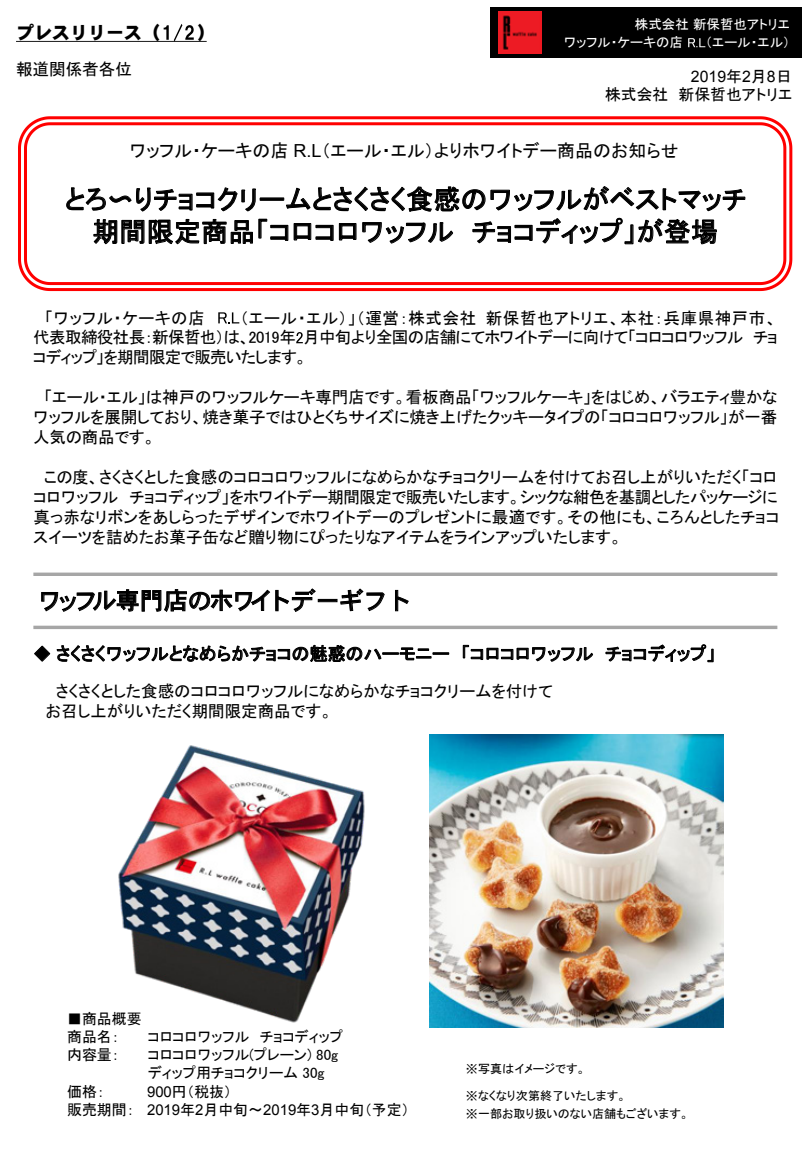
<style>
.page{position:relative;width:810px;height:1170px;background:#fff}
.page>*{position:absolute;margin:0;border:0;box-sizing:border-box;transform-origin:0 0}
.t1{font:27px/32.4px "MS P Gothic";letter-spacing:.005em;color:#000;text-align:center}
.t2{font:24px "DFHS Gothic W5 MP RKSJ H";letter-spacing:-.015em;color:#000}
.t3{font:18px "MS P Gothic";color:#000}
.t4{font:18px "DFHS Gothic W9 MP RKSJ H";color:#000}
.t5{font:16.65px "MS P Gothic";letter-spacing:-.015em;color:#000}
.t6{font:16.5px/19.8px "MS P Gothic";letter-spacing:-.005em;color:#000}
.t7{font:16.5px "MS P Gothic";letter-spacing:.03em;color:#000}
.t8{font:15.9px "MS P Gothic";color:#000}
.t9{font:15.9px "Arial";color:#000}
.t10{font:15px/18px "MS P Gothic";color:#000}
.t11{font:13.5px/18.6px "MS P Gothic";color:#fff}
.t12{font:12px/18px "MS P Gothic";color:#000}
.s1{font-family:"MS P Gothic"}
.s2{font-family:"Arial"}
.s3{font-family:"MS Gothic"}
</style>
<div class="page">
<div style="left:490px;top:7px;width:312px;height:51px;background:#000"></div>
<svg style="left:688px;top:38px;width:17px;height:9px"></svg>
<svg style="left:16px;top:24px;width:191px;height:18px"></svg>
<svg style="left:218px;top:312px;width:21px;height:11px"></svg>
<svg style="left:296px;top:332px;width:7px;height:11px"></svg>
<img style="left:499px;top:11px;width:42px;height:43px">
<svg style="left:41px;top:588px;width:275px;height:24px"></svg>
<div style="left:318px;top:599px;width:19px;height:3px;border:1px solid #000"></div>
<svg style="left:340px;top:588px;width:45px;height:24px"></svg>
<svg style="left:395px;top:590px;width:14px;height:21px"></svg>
<hr style="left:33px;top:573px;width:744px;height:3px;background:#a6a6a6">
<hr style="left:33px;top:626px;width:744px;height:3px;background:#a6a6a6">
<svg style="left:18px;top:116px;width:774px;height:175px"></svg>
<svg style="left:66px;top:186px;width:680px;height:71px"></svg>
<svg style="left:34px;top:645px;width:415px;height:17px"></svg>
<svg style="left:463px;top:645px;width:130px;height:17px"></svg>
<svg style="left:605px;top:644px;width:109px;height:18px"></svg>
<img style="left:430px;top:734px;width:293px;height:294px">
<img style="left:118px;top:745px;width:247px;height:278px">
<p class="t4" style="left:16px;top:24px;width:146px">プレスリリース（</p>
<p class="t4" style="left:197px;top:24px;width:19px">）</p>
<p class="t11" style="left:564px;top:15px;width:228px;text-indent:71px">株式会社新保哲也アトリエワッフル・ケーキの店</p>
<p class="t11" style="left:705px;top:33px;width:86px">（エール・エル）</p>
<p class="t6" style="left:16px;top:59px;width:117px">報道関係者各位</p>
<p class="t9" style="left:691px;top:66px;width:103px">2019<span class="s1">年</span>2<span class="s1">月</span>8<span class="s1">日</span></p>
<p class="t8" style="left:605px;top:86px;width:189px">株式会社 新保哲也アトリエ</p>
<p class="t3" style="left:130px;top:142px;width:551px">ワッフル・ケーキの店 <span class="s2">R.L</span>（エール・エル）よりホワイトデー商品のお知らせ</p>
<h1 class="t1" style="left:65px;top:183px;width:683px">とろ〜りチョコクリームとさくさく食感のワッフルがベストマッチ期間限定商品「コロコロワッフル チョコディップ」が登場</h1>
<p class="t6" style="left:33px;top:308px;width:746px;text-align:justify;text-indent:207px">（エール・エル）」（運営：株式会社新保哲也アトリエ、本社：兵庫県神戸市、代表取締役社長：新保哲也）は、2019年月中旬より全国の店舗にてホワイトデーに向けて「コロコロワッフルチョコディップ」を期間限定で販売いたします。</p>
<p class="t6" style="left:44px;top:387px;width:735px">「エール・エル」は神戸のワッフルケーキ専門店です。看板商品「ワッフルケーキ」をはじめ、バラエティ豊かな</p>
<p class="t5" style="left:33px;top:408px;width:746px">ワッフルを展開しており、焼き菓子ではひとくちサイズに焼き上げたクッキータイプの「コロコロワッフル」が一番</p>
<p class="t6" style="left:33px;top:427px;width:124px">人気の商品です。</p>
<p class="t6" style="left:33px;top:468px;width:747px;text-indent:10px">この度、さくさくとした食感のコロコロワッフルになめらかなチョコクリームを付けてお召し上がりいただく「コロコロワッフル チョコディップ」をホワイトデー期間限定で販売いたします。シックな紺色を基調としたパッケージに真っ赤なリボンをあしらったデザインでホワイトデーのプレゼントに最適です。その他にも、ころんとしたチョコスイーツを詰めたお菓子缶など贈り物にぴったりなアイテムをラインアップいたします。</p>
<p class="t7" style="left:45px;top:309px;width:161px">「ワッフル・ケーキの店</p>
<h2 class="t2" style="left:38px;top:589px;width:375px">ワッフル専門店のホワイトデーギフト</h2>
<p class="t3" style="left:33px;top:645px;width:684px">◆ さくさくワッフルとなめらかチョコの魅惑のハーモニー 「コロコロワッフル チョコディップ」</p>
<p class="t6" style="left:46px;top:681px;width:509px;text-indent:10px">さくさくとした食感のコロコロワッフルになめらかなチョコクリームを付けてお召し上がりいただく期間限定商品です。</p>
<p class="t10" style="left:67px;top:1010px;width:76px">■商品概要商品名：</p>
<p class="t10" style="left:148px;top:1028px;width:197px">コロコロワッフル チョコディップ</p>
<p class="t10" style="left:67px;top:1046px;width:54px">内容量：</p>
<p class="t10" style="left:148px;top:1046px;width:192px">コロコロワッフル(プレーン) 80gディップ用チョコクリーム 30g</p>
<p class="t10" style="left:67px;top:1082px;width:39px">価格：</p>
<p class="t10" style="left:67px;top:1082px;width:344px;text-indent:80px"><span class="s2">900</span>円（税抜）<br>販売期間： <span class="s2">2019</span>年<span class="s2">2</span>月中旬～<span class="s2">2019</span>年<span class="s2">3</span>月中旬（予定）</p>
<p class="t12" style="left:466px;top:1059px;width:121px"><span class="s3">※</span>写真はイメージです。</p>
<p class="t12" style="left:466px;top:1086px;width:224px"><span class="s3">※</span>なくなり次第終了いたします。<br><span class="s3">※</span>一部お取り扱いのない店舗もございます。</p>
</div>
